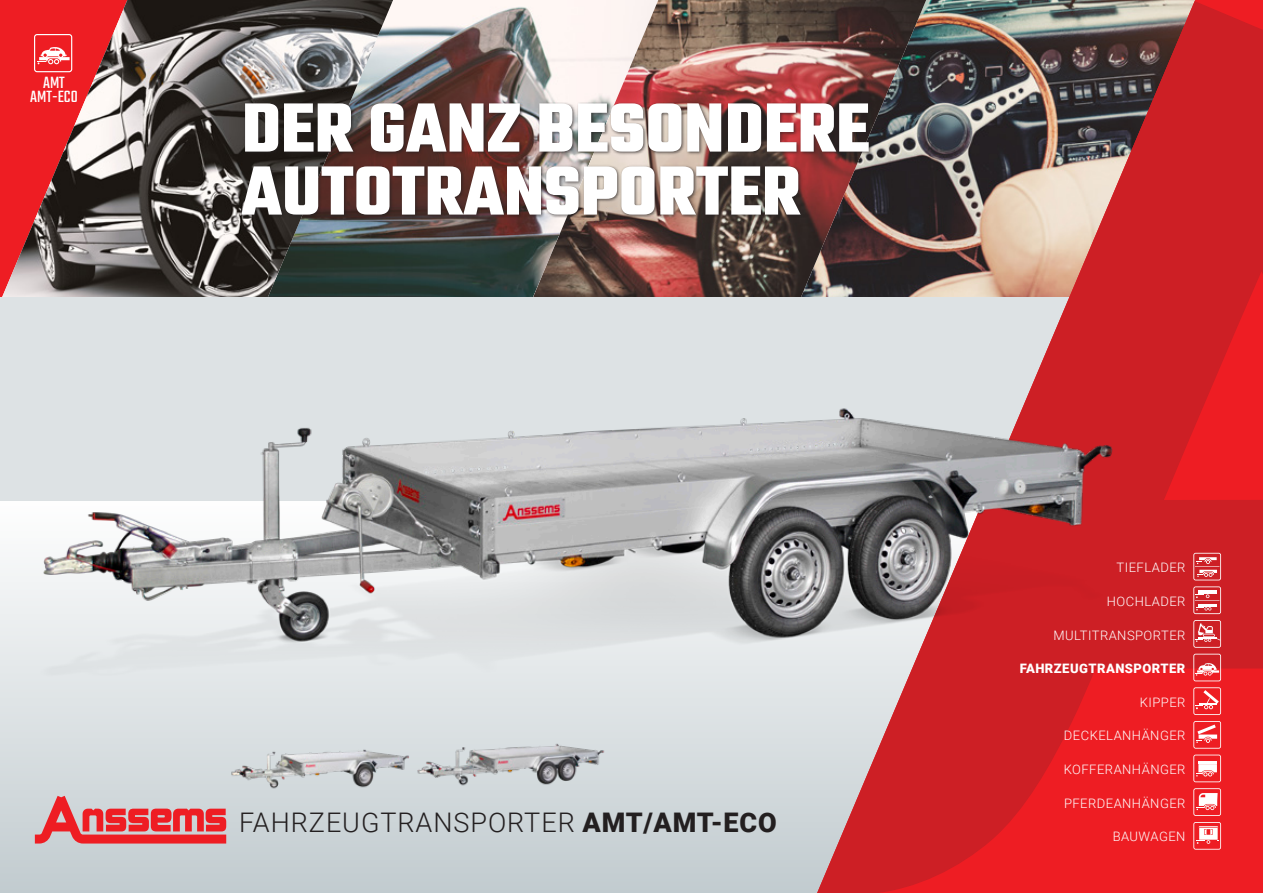
<style>
.page{position:relative;width:1263px;height:893px;background:#fff}
.page>*{position:absolute;margin:0;border:0;box-sizing:border-box;transform-origin:0 0}
.t1{font:700 75px/63px "Teko";color:#fff}
.t2{font:300 27px "Roboto";letter-spacing:.035em;color:#231f20}
.t3{font:18px/13.5px "Teko";color:#fff;text-align:center}
.t4{font:300 13.05px "Roboto";letter-spacing:.035em;color:#fff}
.t5{font:900 13.05px "Roboto";letter-spacing:.035em;color:#fff}
.s1{font-weight:900}
</style>
<div class="page">
<img style="left:393px;top:0;width:140px;height:298px">
<img style="left:2px;top:0;width:391px;height:298px">
<img style="left:533px;top:0;width:284px;height:298px">
<div style="left:0;top:298px;width:1263px;height:203px;background:#dde2e4"></div>
<div style="left:0;top:501px;width:1263px;height:392px;background:linear-gradient(to bottom,#fefefe,#c2cbcf)"></div>
<svg style="left:817px;top:1px;width:446px;height:892px;background:#b9494b"></svg>
<svg style="left:1193px;top:553px;width:28px;height:27px"></svg>
<svg style="left:1193px;top:586px;width:28px;height:28px"></svg>
<hr style="left:1198px;top:604px;width:19px;height:3px;background:#fff">
<svg style="left:1193px;top:620px;width:28px;height:28px"></svg>
<svg style="left:1193px;top:654px;width:28px;height:27px"></svg>
<svg style="left:1193px;top:687px;width:28px;height:28px"></svg>
<svg style="left:1193px;top:721px;width:28px;height:28px"></svg>
<svg style="left:1193px;top:755px;width:28px;height:27px"></svg>
<svg style="left:1193px;top:788px;width:28px;height:28px"></svg>
<svg style="left:1193px;top:822px;width:28px;height:28px"></svg>
<div style="left:240px;top:102px;width:633px;height:116px;background:#231f20;opacity:.7"></div>
<svg style="left:35px;top:796px;width:191px;height:47px;background:#de767a"></svg>
<img style="left:4px;top:388px;width:1150px;height:322px">
<img style="left:226px;top:740px;width:185px;height:57px">
<img style="left:412px;top:734px;width:198px;height:59px">
<svg style="left:34px;top:34px;width:38px;height:38px"></svg>
<p class="t3" style="left:30px;top:77px;width:49px">AMT<br>AMT-ECO</p>
<p class="t1" style="left:241px;top:102px;width:630px">DER GANZ BESONDERE<br>AUTOTRANSPORTER</p>
<p class="t2" style="left:239px;top:804px;width:539px">FAHRZEUGTRANSPORTER <span class="s1">AMT/AMT-ECO</span></p>
<p class="t4" style="left:1116px;top:559px;width:70px">TIEFLADER</p>
<p class="t4" style="left:1107px;top:592px;width:80px">HOCHLADER</p>
<p class="t4" style="left:1053px;top:626px;width:133px">MULTITRANSPORTER</p>
<p class="t5" style="left:1020px;top:659px;width:167px">FAHRZEUGTRANSPORTER</p>
<p class="t4" style="left:1140px;top:693px;width:47px">KIPPER</p>
<p class="t4" style="left:1064px;top:727px;width:123px">DECKELANHÄNGER</p>
<p class="t4" style="left:1064px;top:760px;width:123px">KOFFERANHÄNGER</p>
<p class="t4" style="left:1064px;top:794px;width:123px">PFERDEANHÄNGER</p>
<p class="t4" style="left:1113px;top:827px;width:74px">BAUWAGEN</p>
</div>
